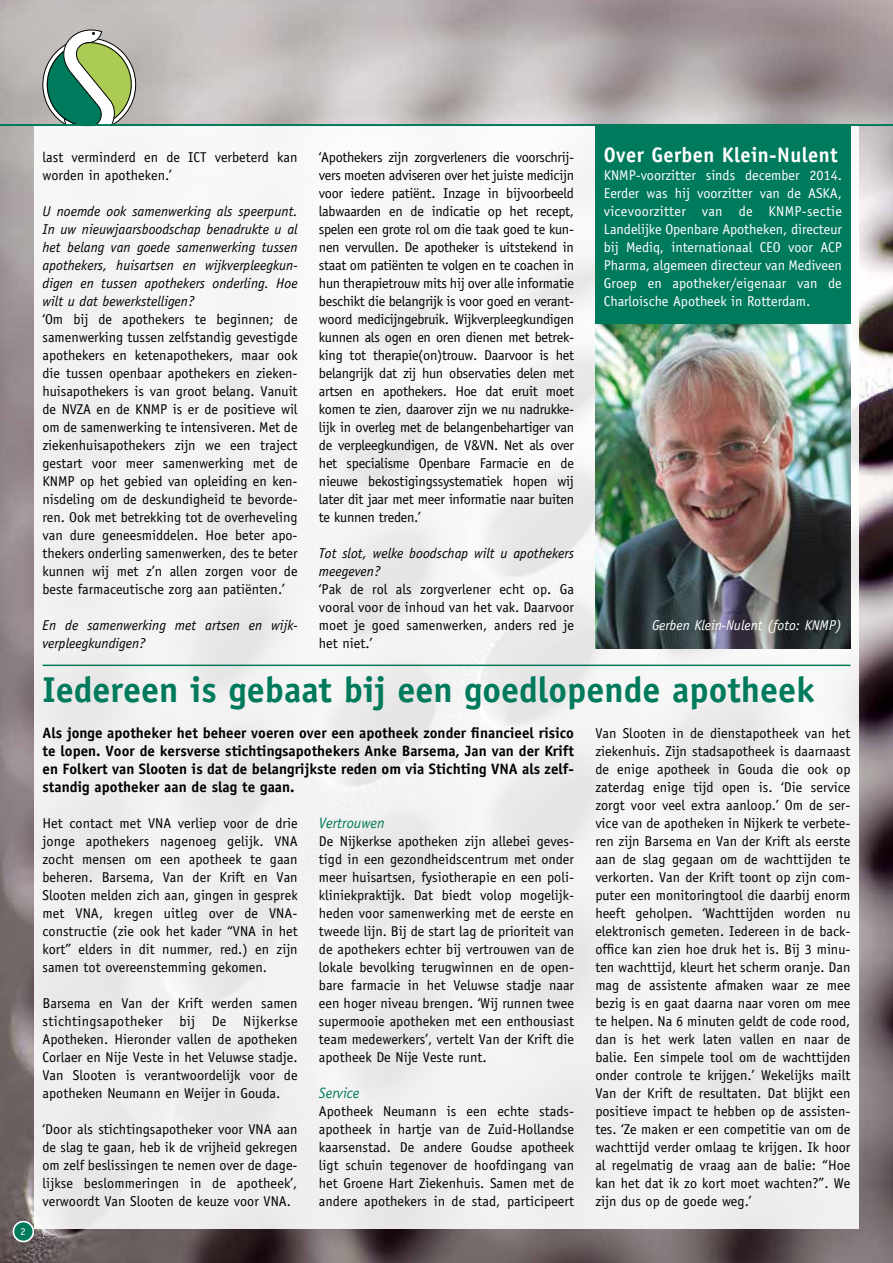
<style>
.page{position:relative;width:893px;height:1263px;background:#fff}
.page>*{position:absolute;margin:0;border:0;box-sizing:border-box;transform-origin:0 0}
.t1{font:700 36px "Officina Sans";color:#007a5c}
.t2{font:700 21px "Officina Sans";letter-spacing:.02em;color:#fff}
.t3{font:700 15px/18px "Officina Sans";color:#000;text-align:justify}
.t4{font:italic 15px "Officina Sans";color:#007a5c}
.t5{font:14.25px/18px "Officina Sans";color:#000;text-align:justify}
.t6{font:italic 14.25px/18px "Officina Sans";color:#000}
.t7{font:14.25px/18px "Officina Sans";letter-spacing:-.005em;color:#fff;text-align:justify}
.t8{font:italic 14.25px "Officina Sans";letter-spacing:-.005em;color:#fff}
.t9{font:10.5px "Officina Sans";color:#fff}
</style>
<div class="page">
<img style="left:0;top:0;width:893px;height:1263px">
<svg style="left:43px;top:30px;width:93px;height:94px"></svg>
<div style="left:34px;top:126px;width:825px;height:1103px;background:#f2f1f2"></div>
<hr style="left:0;top:124px;width:893px;height:2px;background:#007a5c">
<div style="left:14px;top:1221px;width:19px;height:20px;background:#007a5c;border-radius:50%"></div>
<div style="left:13px;top:1221px;width:21px;height:21px;border:2px solid #fff;border-radius:50%"></div>
<hr style="left:43px;top:665px;width:807px;height:1px;background:#007a5c">
<div style="left:595px;top:124px;width:255px;height:200px;background:#007a5c"></div>
<img style="left:595px;top:324px;width:255px;height:324px">
<p class="t9" style="left:21px;top:1225px;width:7px">2</p>
<p class="t5" style="left:43px;top:148px;width:257px">last verminderd en de ICT verbeterd kan worden in apotheken.’</p>
<p class="t6" style="left:43px;top:202px;width:257px;text-align:justify">U noemde ook samenwerking als speerpunt.<br>In uw nieuwjaarsboodschap benadrukte u al het belang van goede samenwerking tussen apothekers, huisartsen en wijkverpleegkun&shy;digen en tussen apothekers onderling. Hoe wilt u dat bewerkstelligen?</p>
<p class="t5" style="left:43px;top:310px;width:257px">‘Om bij de apothekers te beginnen; de samenwerking tussen zelfstandig gevestigde apothekers en ketenapothekers, maar ook die tussen openbaar apothekers en zieken&shy;huisapothekers is van groot belang. Vanuit de NVZA en de KNMP is er de positieve wil om de samenwerking te intensiveren. Met de ziekenhuisapothekers zijn we een traject gestart voor meer samenwerking met de KNMP op het gebied van opleiding en ken&shy;nisdeling om de deskundigheid te bevorde&shy;ren. Ook met betrekking tot de overheveling van dure geneesmiddelen. Hoe beter apo&shy;thekers onderling samenwerken, des te beter kunnen wij met z’n allen zorgen voor de beste farmaceutische zorg aan patiënten.’</p>
<p class="t6" style="left:43px;top:616px;width:257px">En de samenwerking met artsen en wijk&shy;verpleegkundigen?</p>
<p class="t5" style="left:319px;top:148px;width:257px">‘Apothekers zijn zorgverleners die voorschrij&shy;vers moeten adviseren over het juiste medicijn voor iedere patiënt. Inzage in bijvoorbeeld labwaarden en de indicatie op het recept, spelen een grote rol om die taak goed te kun&shy;nen vervullen. De apotheker is uitstekend in staat om patiënten te volgen en te coachen in hun therapietrouw mits hij over alle informatie beschikt die belangrijk is voor goed en verant&shy;woord medicijngebruik. Wijkverpleegkundigen kunnen als ogen en oren dienen met betrek&shy;king tot therapie(on)trouw. Daarvoor is het belangrijk dat zij hun observaties delen met artsen en apothekers. Hoe dat eruit moet komen te zien, daarover zijn we nu nadrukke&shy;lijk in overleg met de belangenbehartiger van de verpleegkundigen, de V&amp;VN. Net als over het specialisme Openbare Farmacie en de nieuwe bekostigingssystematiek hopen wij later dit jaar met meer informatie naar buiten te kunnen treden.’</p>
<p class="t6" style="left:319px;top:544px;width:257px">Tot slot, welke boodschap wilt u apothekers meegeven?</p>
<p class="t5" style="left:319px;top:580px;width:257px">‘Pak de rol als zorgverlener echt op. Ga vooral voor de inhoud van het vak. Daarvoor moet je goed samenwerken, anders red je het niet.’</p>
<h2 class="t2" style="left:604px;top:142px;width:235px">Over Gerben Klein-Nulent</h2>
<p class="t7" style="left:604px;top:166px;width:240px">KNMP-voorzitter sinds december 2014.<br>Eerder was hij voorzitter van de ASKA, vicevoorzitter van de KNMP-sectie Landelijke Openbare Apotheken, directeur bij Mediq, internationaal CEO voor ACP Pharma, algemeen directeur van Mediveen Groep en apotheker/eigenaar van de Charloische Apotheek in Rotterdam.</p>
<p class="t8" style="left:652px;top:617px;width:191px">Gerben Klein-Nulent (foto: KNMP)</p>
<h1 class="t1" style="left:43px;top:667px;width:774px">Iedereen is gebaat bij een goedlopende apotheek</h1>
<p class="t3" style="left:43px;top:724px;width:533px">Als jonge apotheker het beheer voeren over een apotheek zonder financieel risico te lopen. Voor de kersverse stichtingsapothekers Anke Barsema, Jan van der Krift en Folkert van Slooten is dat de belangrijkste reden om via Stichting VNA als zelf&shy;standig apotheker aan de slag te gaan.</p>
<p class="t5" style="left:43px;top:814px;width:257px">Het contact met VNA verliep voor de drie jonge apothekers nagenoeg gelijk. VNA zocht mensen om een apotheek te gaan beheren. Barsema, Van der Krift en Van Slooten melden zich aan, gingen in gesprek met VNA, kregen uitleg over de VNA&shy;constructie (zie ook het kader “VNA in het kort” elders in dit nummer, red.) en zijn samen tot overeenstemming gekomen.</p>
<p class="t5" style="left:43px;top:994px;width:257px">Barsema en Van der Krift werden samen stichtingsapotheker bij De Nijkerkse Apotheken. Hieronder vallen de apotheken Corlaer en Nije Veste in het Veluwse stadje.<br>Van Slooten is verantwoordelijk voor de apotheken Neumann en Weijer in Gouda.</p>
<p class="t5" style="left:43px;top:1120px;width:257px">‘Door als stichtingsapotheker voor VNA aan de slag te gaan, heb ik de vrijheid gekregen om zelf beslissingen te nemen over de dage&shy;lijkse beslommeringen in de apotheek’, verwoordt Van Slooten de keuze voor VNA.</p>
<p class="t5" style="left:595px;top:724px;width:257px">Van Slooten in de dienstapotheek van het ziekenhuis. Zijn stadsapotheek is daarnaast de enige apotheek in Gouda die ook op zaterdag enige tijd open is. ‘Die service zorgt voor veel extra aanloop.’ Om de ser&shy;vice van de apotheken in Nijkerk te verbete&shy;ren zijn Barsema en Van der Krift als eerste aan de slag gegaan om de wachttijden te verkorten. Van der Krift toont op zijn com&shy;puter een monitoringtool die daarbij enorm heeft geholpen. ‘Wachttijden worden nu elektronisch gemeten. Iedereen in de back&shy;office kan zien hoe druk het is. Bij 3 minu&shy;ten wachttijd, kleurt het scherm oranje. Dan mag de assistente afmaken waar ze mee bezig is en gaat daarna naar voren om mee te helpen. Na 6 minuten geldt de code rood, dan is het werk laten vallen en naar de balie. Een simpele tool om de wachttijden onder controle te krijgen.’ Wekelijks mailt Van der Krift de resultaten. Dat blijkt een positieve impact te hebben op de assisten&shy;tes. ‘Ze maken er een competitie van om de wachttijd verder omlaag te krijgen. Ik hoor al regelmatig de vraag aan de balie: “Hoe kan het dat ik zo kort moet wachten?”. We zijn dus op de goede weg.’</p>
<p class="t4" style="left:319px;top:814px;width:67px">Vertrouwen</p>
<p class="t5" style="left:319px;top:832px;width:257px">De Nijkerkse apotheken zijn allebei geves&shy;tigd in een gezondheidscentrum met onder meer huisartsen, fysiotherapie en een poli&shy;kliniekpraktijk. Dat biedt volop mogelijk&shy;heden voor samenwerking met de eerste en tweede lijn. Bij de start lag de prioriteit van de apothekers echter bij vertrouwen van de lokale bevolking terugwinnen en de open&shy;bare farmacie in het Veluwse stadje naar een hoger niveau brengen. ‘Wij runnen twee supermooie apotheken met een enthousiast team medewerkers’, vertelt Van der Krift die apotheek De Nije Veste runt.</p>
<p class="t4" style="left:319px;top:1084px;width:42px">Service</p>
<p class="t5" style="left:319px;top:1102px;width:257px">Apotheek Neumann is een echte stads&shy;apotheek in hartje van de Zuid-Hollandse kaarsenstad. De andere Goudse apotheek ligt schuin tegenover de hoofdingang van het Groene Hart Ziekenhuis. Samen met de andere apothekers in de stad, participeert</p>
</div>
